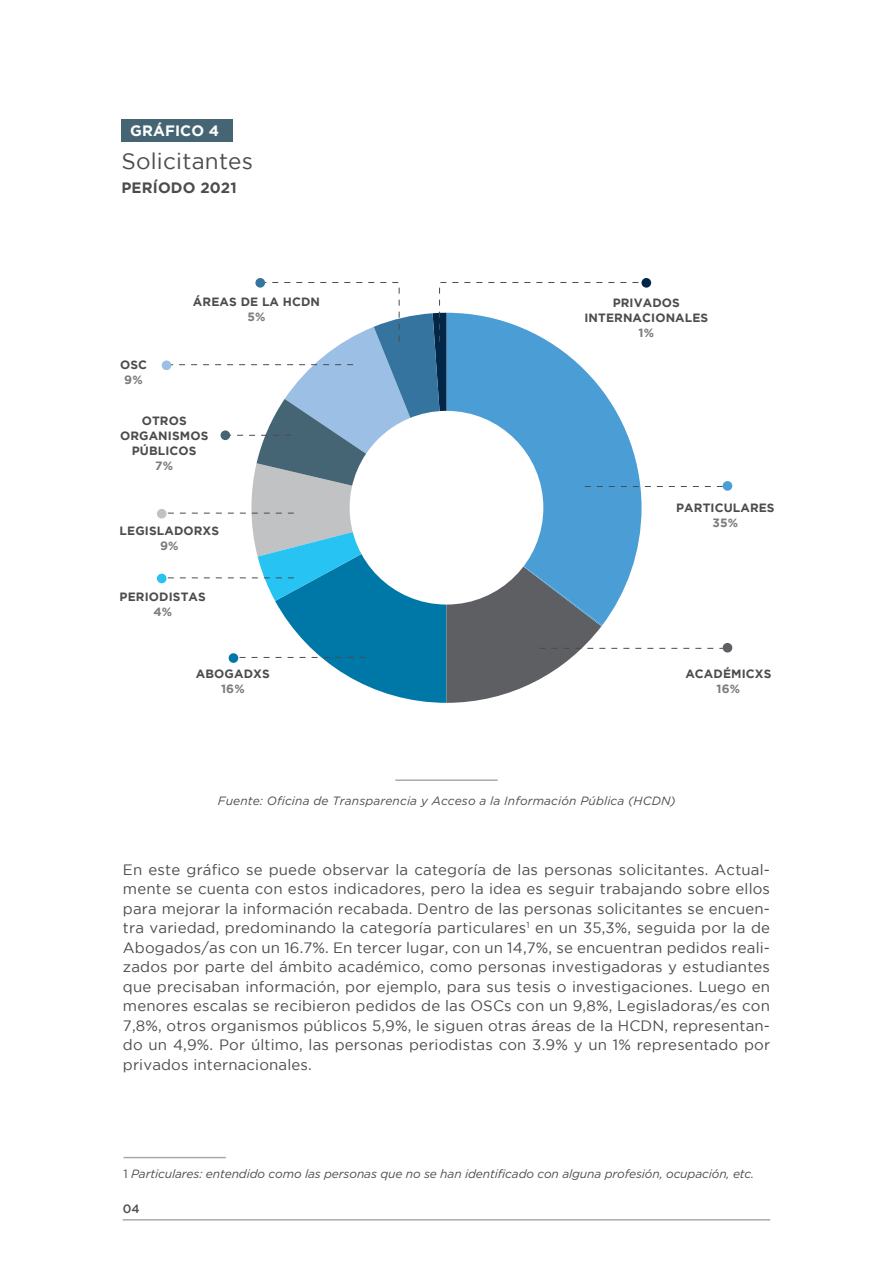
<style>
.page{position:relative;width:893px;height:1263px;background:#fff}
.page>*{position:absolute;margin:0;border:0;box-sizing:border-box;transform-origin:0 0}
.t1{font:22.5px "Gotham";letter-spacing:.01em;color:#4b4c4d}
.t2{font:15px/19.5px "Gotham";letter-spacing:.01em;color:#4b4c4d;text-align:justify}
.t3{font:700 15px "Gotham";letter-spacing:.01em;color:#4b4c4d}
.t4{font:700 15px "Gotham";letter-spacing:.01em;color:#fff}
.t5{font:700 12px/15px "Gotham";letter-spacing:.01em;color:#4b4c4d;text-align:center}
.t6{font:italic 12px "Gotham";letter-spacing:-.01em;color:#4b4c4d}
.t7{font:italic 12px "Gotham";letter-spacing:.01em;color:#4b4c4d}
.t8{font:700 12px "Gotham";color:#7a7c7f}
.t9{font:500 12px "Gotham";color:#4b4c4d}
.s1{font-style:normal}
</style>
<div class="page">
<div style="left:121px;top:119px;width:112px;height:22px;background:#456574"></div>
<hr style="left:123px;top:1219px;width:647px;height:1px;background:#a8a9ad">
<hr style="left:395px;top:779px;width:103px;height:2px;background:#a8a9ad">
<hr style="left:124px;top:1157px;width:102px;height:1px;background:#a8a9ad">
<div style="left:723px;top:481px;width:9px;height:10px;background:#4b9dd5;border-radius:50%"></div>
<div style="left:723px;top:643px;width:9px;height:9px;background:#5e5f62;border-radius:50%"></div>
<div style="left:157px;top:574px;width:10px;height:9px;background:#27c3f3;border-radius:50%"></div>
<div style="left:157px;top:509px;width:10px;height:9px;background:#c1c2c4;border-radius:50%"></div>
<svg style="left:161px;top:282px;width:568px;height:421px"></svg>
<div style="left:641px;top:278px;width:10px;height:10px;background:#022647;border-radius:50%"></div>
<div style="left:255px;top:278px;width:10px;height:10px;background:#35749e;border-radius:50%"></div>
<p class="t4" style="left:130px;top:122px;width:91px">GRÁFICO 4</p>
<h1 class="t1" style="left:121px;top:148px;width:133px">Solicitantes</h1>
<p class="t3" style="left:121px;top:179px;width:117px">PERÍODO 2021</p>
<p class="t5" style="left:120px;top:357px;width:28px">OSC</p>
<p class="t8" style="left:124px;top:373px;width:20px">9%</p>
<p class="t5" style="left:193px;top:294px;width:129px">ÁREAS DE LA HCDN</p>
<p class="t8" style="left:248px;top:310px;width:19px">5%</p>
<p class="t5" style="left:120px;top:413px;width:90px">OTROS<br>ORGANISMOS<br>PÚBLICOS</p>
<p class="t8" style="left:155px;top:459px;width:19px">7%</p>
<p class="t5" style="left:120px;top:522px;width:101px">LEGISLADORXS</p>
<p class="t8" style="left:160px;top:538px;width:20px">9%</p>
<p class="t5" style="left:120px;top:589px;width:88px">PERIODISTAS</p>
<p class="t8" style="left:153px;top:605px;width:20px">4%</p>
<p class="t5" style="left:196px;top:666px;width:75px">ABOGADXS</p>
<p class="t8" style="left:221px;top:681px;width:25px">16%</p>
<p class="t5" style="left:584px;top:295px;width:125px">PRIVADOS<br>INTERNACIONALES</p>
<p class="t8" style="left:639px;top:326px;width:17px">1%</p>
<p class="t5" style="left:676px;top:500px;width:100px">PARTICULARES</p>
<p class="t8" style="left:713px;top:516px;width:27px">35%</p>
<p class="t5" style="left:685px;top:666px;width:88px">ACADÉMICXS</p>
<p class="t8" style="left:717px;top:681px;width:25px">16%</p>
<p class="t7" style="left:218px;top:794px;width:460px">Fuente: Oficina de Transparencia y Acceso a la Información Pública (HCDN)</p>
<p class="t2" style="left:123px;top:859px;width:649px">En este gráfico se puede observar la categoría de las personas solicitantes. Actual&shy;mente se cuenta con estos indicadores, pero la idea es seguir trabajando sobre ellos para mejorar la información recabada. Dentro de las personas solicitantes se encuen&shy;tra variedad, predominando la categoría particulares<sup>1</sup> en un 35,3%, seguida por la de Abogados/as con un 16.7%. En tercer lugar, con un 14,7%, se encuentran pedidos reali&shy;zados por parte del ámbito académico, como personas investigadoras y estudiantes que precisaban información, por ejemplo, para sus tesis o investigaciones. Luego en menores escalas se recibieron pedidos de las OSCs con un 9,8%, Legisladoras/es con 7,8%, otros organismos públicos 5,9%, le siguen otras áreas de la HCDN, representan&shy;do un 4,9%. Por último, las personas periodistas con 3.9% y un 1% representado por privados internacionales.</p>
<p class="t6" style="left:123px;top:1167px;width:632px"><span class="s1">1</span> Particulares: entendido como las personas que no se han identificado con alguna profesión, ocupación, etc.</p>
<p class="t9" style="left:123px;top:1201px;width:18px">04</p>
</div>
